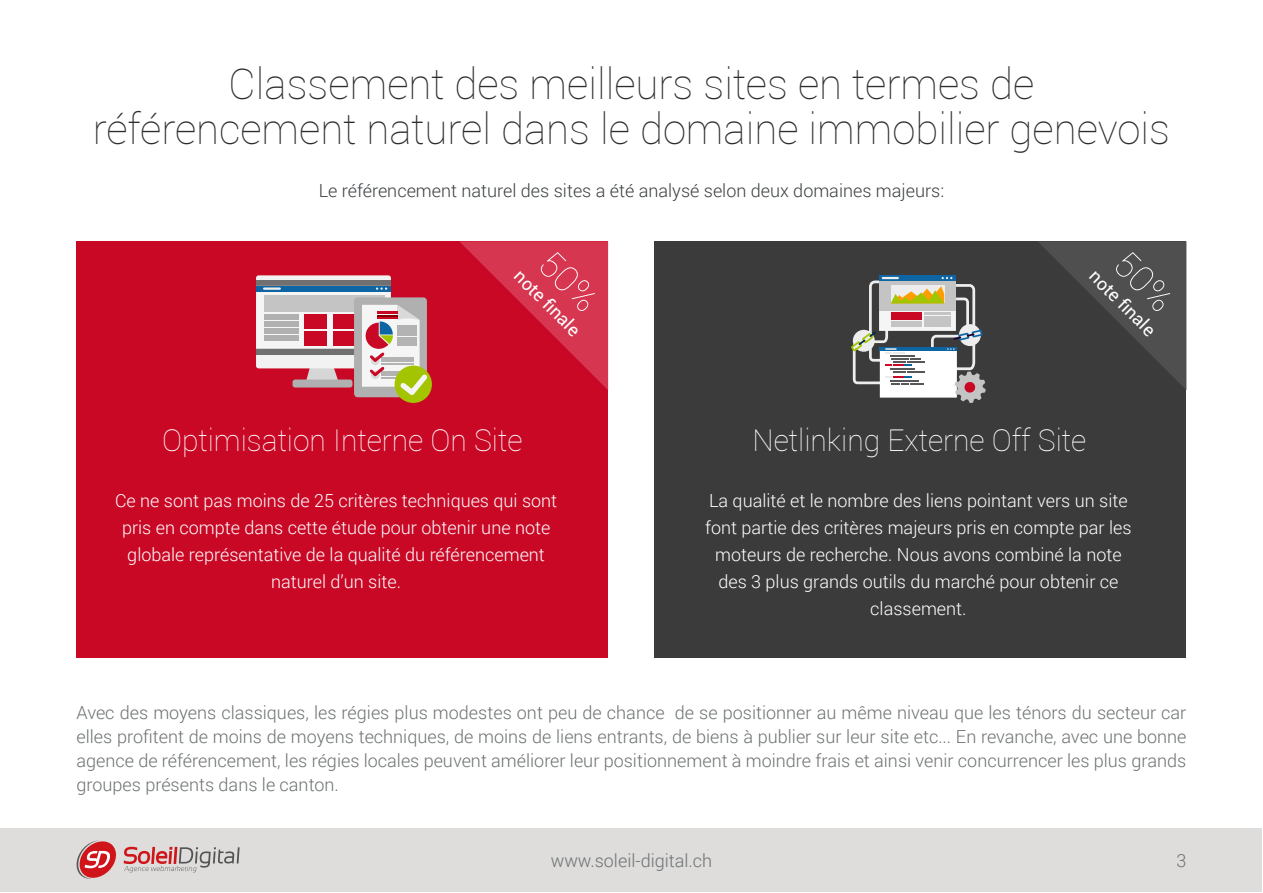
<style>
.page{position:relative;width:1263px;height:893px;background:#fff}
.page>*{position:absolute;margin:0;border:0;box-sizing:border-box;transform-origin:0 0}
.t1{font:100 42px/45px "Roboto";color:#2b2d30;text-align:center}
.t2{font:100 30px "Roboto";color:#fff}
.t3{font:300 18px/24px "Roboto";color:#6d7172;text-align:justify}
.t4{font:300 18px/27px "Roboto";color:#fff;text-align:center}
.t5{font:300 18px "Roboto";color:#3b3f41}
.t6{font:18px "Roboto";color:#fff}
</style>
<div class="page">
<img style="left:0;top:0;width:1px;height:893px">
<div style="left:1px;top:828px;width:1261px;height:63px;background:#dedddc"></div>
<div style="left:77px;top:241px;width:531px;height:417px;background:#c90826"></div>
<div style="left:654px;top:241px;width:531px;height:417px;background:#3b3b3b"></div>
<svg style="left:851px;top:275px;width:135px;height:128px"></svg>
<div style="left:256px;top:275px;width:135px;height:93px;background:linear-gradient(to right,#f2f2f2,#f2f2f2);border-radius:3px"></div>
<div style="left:256px;top:281px;width:135px;height:74px;background:linear-gradient(to right,#7a7a7a,#7a7a7a)"></div>
<div style="left:395px;top:366px;width:37px;height:37px;background:#a3c400;border-radius:50%"></div>
<svg style="left:256px;top:286px;width:171px;height:109px"></svg>
<svg style="left:76px;top:840px;width:40px;height:39px"></svg>
<svg style="left:124px;top:847px;width:116px;height:25px"></svg>
<svg style="left:459px;top:241px;width:149px;height:149px"></svg>
<svg style="left:1038px;top:241px;width:148px;height:149px"></svg>
<h1 class="t1" style="left:93px;top:60px;width:1079px">Classement des meilleurs sites en termes de référencement naturel dans le domaine immobilier genevois</h1>
<p class="t5" style="left:319px;top:179px;width:627px">Le référencement naturel des sites a été analysé selon deux domaines majeurs:</p>
<p class="t6" style="left:526px;top:264px;width:86px;rotate:45deg">note finale</p>
<p class="t6" style="left:1101px;top:264px;width:86px;rotate:45deg">note finale</p>
<h2 class="t2" style="left:162px;top:420px;width:362px">Optimisation Interne On Site</h2>
<h2 class="t2" style="left:752px;top:420px;width:335px">Netlinking Externe Off Site</h2>
<p class="t4" style="left:705px;top:486px;width:428px">La qualité et le nombre des liens pointant vers un site font partie des critères majeurs pris en compte par les moteurs de recherche. Nous avons combiné la note des 3 plus grands outils du marché pour obtenir ce classement.</p>
<p class="t4" style="left:115px;top:486px;width:444px">Ce ne sont pas moins de 25 critères techniques qui sont pris en compte dans cette étude pour obtenir une note globale représentative de la qualité du référencement naturel d’un site.</p>
<p class="t3" style="left:77px;top:700px;width:1111px">Avec des moyens classiques, les régies plus modestes ont peu de chance de se positionner au même niveau que les ténors du secteur car elles profitent de moins de moyens techniques, de moins de liens entrants, de biens à publier sur leur site etc... En revanche, avec une bonne agence de référencement, les régies locales peuvent améliorer leur positionnement à moindre frais et ainsi venir concurrencer les plus grands groupes présents dans le canton.</p>
<p class="t3" style="left:551px;top:848px;width:163px">www.soleil-digital.ch</p>
<p class="t3" style="left:1176px;top:848px;width:11px">3</p>
</div>
